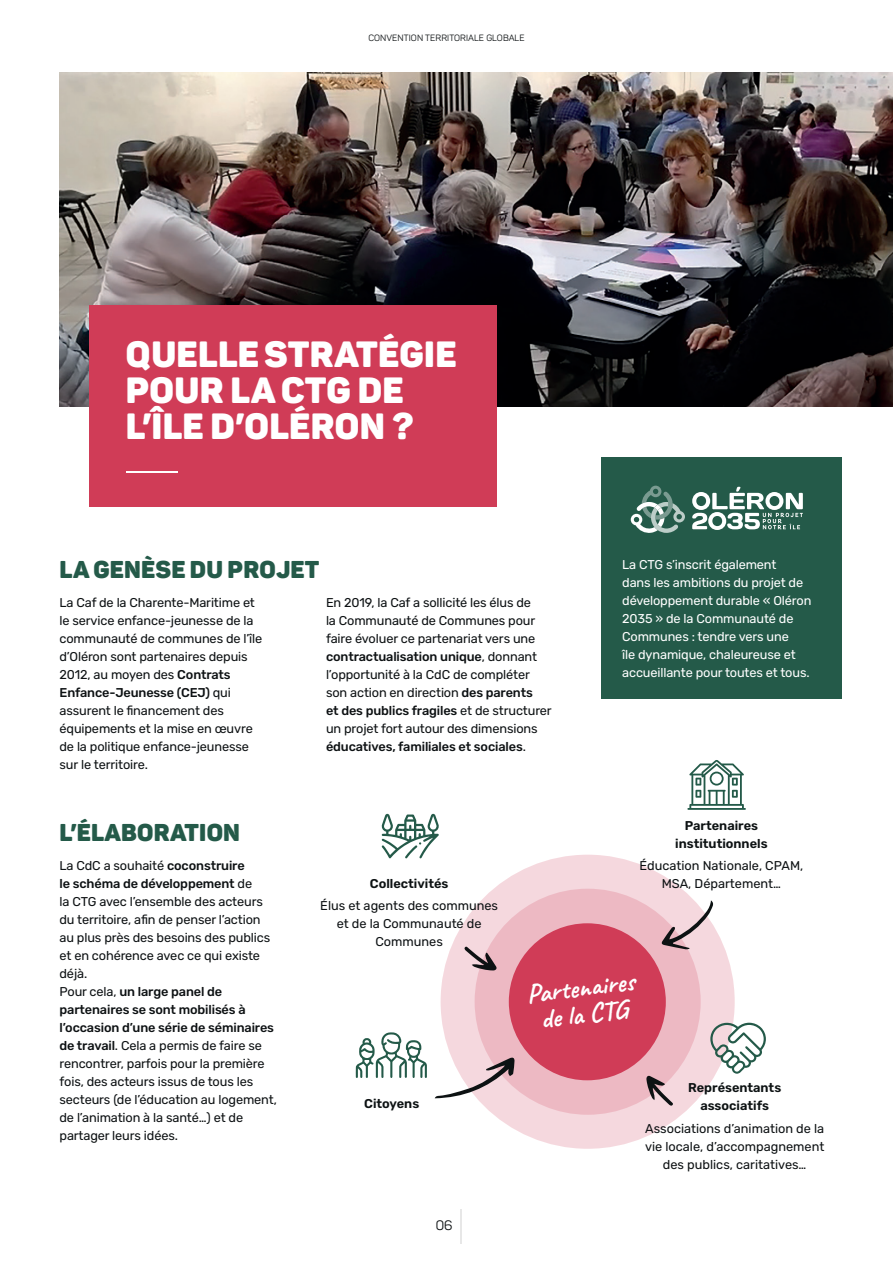
<style>
.page{position:relative;width:893px;height:1263px;background:#fff}
.page>*{position:absolute;margin:0;border:0;box-sizing:border-box;transform-origin:0 0}
.t1{font:900 36px/36px "Panton";letter-spacing:.01em;color:#fff}
.t2{font:27px/27px "Caveat";color:#fff;text-align:center}
.t3{font:900 24px "Panton";letter-spacing:.01em;color:#245a49}
.t4{font:13.5px "Panton";color:#0d1113}
.t5{font:12.75px/18px "Rubik";letter-spacing:-.01em;color:#0d1113}
.t6{font:12.75px/18px "Rubik";letter-spacing:-.01em;color:#fff}
.t7{font:600 12.75px/18px "Rubik";color:#0d1213;text-align:center}
.t8{font:9px "Panton";letter-spacing:.01em;color:#0d1113}
.s1{font-weight:500}
</style>
<div class="page">
<hr style="left:461px;top:1209px;width:1px;height:34px;background:#0d1113">
<div style="left:441px;top:855px;width:294px;height:294px;background:#f5d8de;border-radius:50%"></div>
<div style="left:475px;top:889px;width:226px;height:226px;background:#edb9c3;border-radius:50%"></div>
<div style="left:509px;top:923px;width:157px;height:157px;background:#d03c57;border-radius:50%"></div>
<svg style="left:661px;top:900px;width:52px;height:49px"></svg>
<svg style="left:435px;top:1057px;width:80px;height:41px"></svg>
<svg style="left:356px;top:1032px;width:71px;height:46px"></svg>
<svg style="left:381px;top:814px;width:58px;height:45px"></svg>
<svg style="left:464px;top:946px;width:33px;height:24px"></svg>
<svg style="left:646px;top:1075px;width:28px;height:31px"></svg>
<div style="left:601px;top:458px;width:241px;height:241px;background:#245a49"></div>
<img style="left:60px;top:72px;width:833px;height:334px">
<div style="left:89px;top:305px;width:408px;height:202px;background:#d03c57"></div>
<hr style="left:126px;top:471px;width:52px;height:1px;background:#fff">
<svg style="left:692px;top:487px;width:111px;height:43px"></svg>
<svg style="left:631px;top:486px;width:54px;height:47px"></svg>
<svg style="left:710px;top:1022px;width:56px;height:52px"></svg>
<svg style="left:687px;top:760px;width:59px;height:50px"></svg>
<p class="t8" style="left:368px;top:32px;width:158px">CONVENTION TERRITORIALE GLOBALE</p>
<p class="t1" style="left:126px;top:336px;width:332px">QUELLE STRATÉGIE<br>POUR LA CTG DE<br>L’ÎLE D’OLÉRON ?</p>
<p class="t3" style="left:60px;top:554px;width:261px">LA GENÈSE DU PROJET</p>
<p class="t5" style="left:60px;top:594px;width:204px">La Caf de la Charente-Maritime et le service enfance-jeunesse de la communauté de communes de l’île d’Oléron sont partenaires depuis<br>2012, au moyen des <span class="s1">Contrats<br>Enfance-Jeunesse (CEJ)</span> qui assurent le financement des équipements et la mise en œuvre de la politique enfance-jeunesse sur le territoire.</p>
<p class="t5" style="left:326px;top:594px;width:227px">En 2019, la Caf a sollicité les élus de<br>la Communauté de Communes pour faire évoluer ce partenariat vers une <span class="s1">contractualisation unique</span>, donnant l’opportunité à la CdC de compléter son action en direction <span class="s1">des parents<br>et des publics fragiles</span> et de structurer un projet fort autour des dimensions <span class="s1">éducatives, familiales et sociales</span>.</p>
<p class="t6" style="left:622px;top:556px;width:191px">La CTG s’inscrit également<br>dans les ambitions du projet de développement durable « Oléron<br>2035 » de la Communauté de<br>Communes : tendre vers une<br>île dynamique, chaleureuse et accueillante pour toutes et tous.</p>
<p class="t3" style="left:60px;top:817px;width:182px">L’ÉLABORATION</p>
<p class="t5" style="left:60px;top:857px;width:212px">La CdC a souhaité <span class="s1">coconstruire<br>le schéma de développement</span> de<br>la CTG avec l’ensemble des acteurs du territoire, afin de penser l’action au plus près des besoins des publics et en cohérence avec ce qui existe déjà.</p>
<p class="t5" style="left:60px;top:983px;width:219px">Pour cela, <span class="s1">un large panel de partenaires se sont mobilisés à l’occasion d’une série de séminaires de travail</span>. Cela a permis de faire se rencontrer, parfois pour la première fois, des acteurs issus de tous les secteurs (de l’éducation au logement, de l’animation à la santé…) et de partager leurs idées.</p>
<p class="t7" style="left:370px;top:875px;width:80px">Collectivités</p>
<p class="t5" style="left:320px;top:897px;width:179px;text-align:center">Élus et agents des communes et de la Communauté de<br>Communes</p>
<p class="t7" style="left:364px;top:1095px;width:57px">Citoyens</p>
<p class="t4" style="left:436px;top:1217px;width:18px">06</p>
<p class="t7" style="left:675px;top:817px;width:94px">Partenaires institutionnels</p>
<p class="t5" style="left:640px;top:857px;width:165px;text-align:center">Éducation Nationale, CPAM,<br>MSA, Département…</p>
<p class="t2" style="left:525px;top:981px;width:110px;rotate:-7deg">Partenaires de la CTG</p>
<p class="t7" style="left:688px;top:1079px;width:95px">Représentants associatifs</p>
<p class="t5" style="left:645px;top:1120px;width:181px;text-align:center">Associations d’animation de la vie locale, d’accompagnement des publics, caritatives…</p>
</div>
